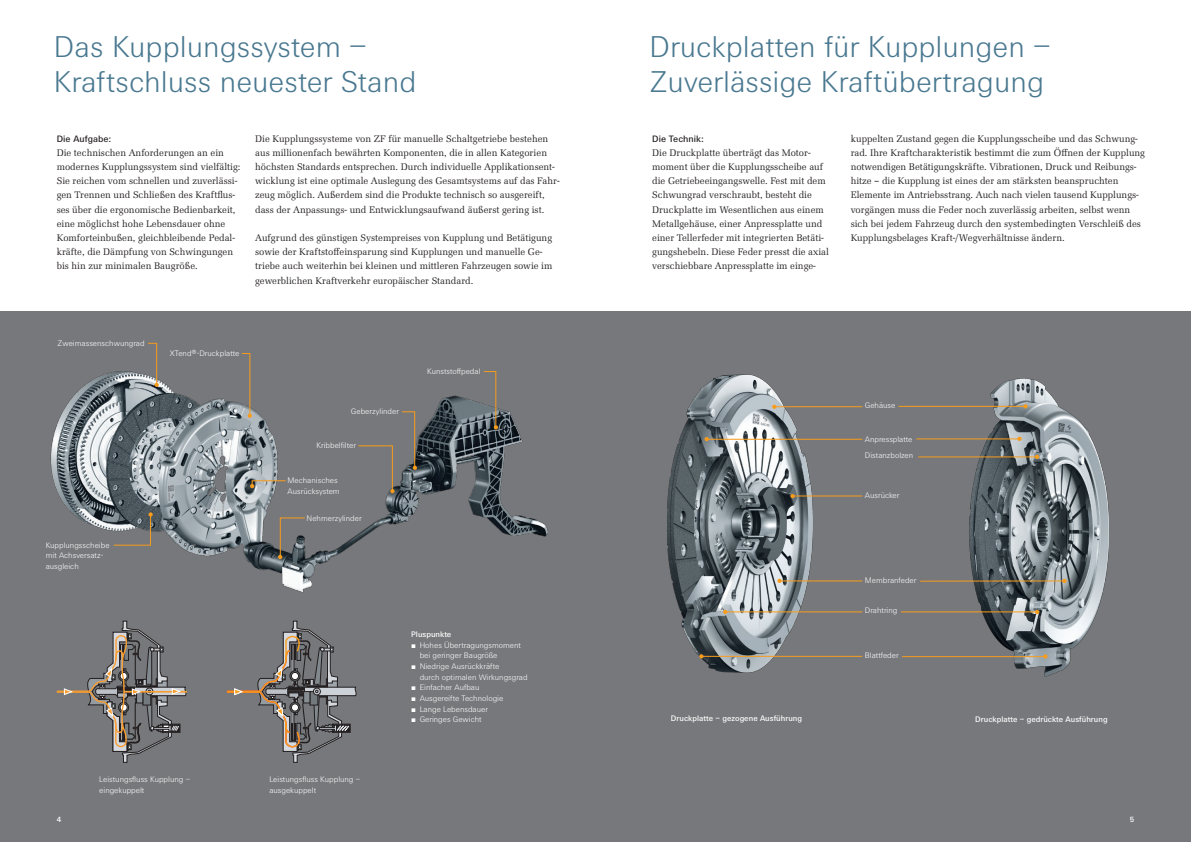
<style>
.page{position:relative;width:1191px;height:842px;background:#fff}
.page>*{position:absolute;margin:0;border:0;box-sizing:border-box;transform-origin:0 0}
.t1{font:300 30px/35.4px "ZF Sans";color:#497890}
.t2{font:500 9.2px "ZF Sans";letter-spacing:.005em;color:#231f20}
.t3{font:9.1px/14.2px "ZF Serif";color:#231f20}
.t4{font:300 8px/10.6px "ZF Sans";color:#fff}
.t5{font:500 8px "ZF Sans";letter-spacing:.005em;color:#fff}
.s1{font-family:"Times New Roman";font-weight:400}
</style>
<div class="page">
<div style="left:0;top:312px;width:1191px;height:530px;background:#76787b"></div>
<img style="left:50px;top:342px;width:498px;height:251px">
<svg style="left:57px;top:621px;width:129px;height:142px"></svg>
<svg style="left:227px;top:621px;width:129px;height:142px"></svg>
<svg style="left:148px;top:343px;width:11px;height:44px"></svg>
<svg style="left:241px;top:353px;width:11px;height:65px"></svg>
<svg style="left:250px;top:480px;width:36px;height:8px"></svg>
<svg style="left:278px;top:517px;width:27px;height:42px"></svg>
<svg style="left:113px;top:512px;width:40px;height:34px"></svg>
<svg style="left:401px;top:411px;width:16px;height:59px"></svg>
<svg style="left:358px;top:445px;width:36px;height:48px"></svg>
<svg style="left:483px;top:371px;width:15px;height:58px"></svg>
<img style="left:667px;top:374px;width:145px;height:298px">
<img style="left:969px;top:378px;width:139px;height:298px">
<hr style="left:774px;top:406px;width:88px;height:1px;background:#f89c1c">
<svg style="left:772px;top:405px;width:4px;height:4px"></svg>
<hr style="left:707px;top:439px;width:155px;height:1px;background:#f89c1c">
<svg style="left:704px;top:437px;width:5px;height:4px"></svg>
<hr style="left:792px;top:496px;width:70px;height:1px;background:#f89c1c">
<svg style="left:790px;top:494px;width:4px;height:4px"></svg>
<hr style="left:779px;top:581px;width:83px;height:1px;background:#f89c1c">
<svg style="left:777px;top:579px;width:4px;height:4px"></svg>
<hr style="left:725px;top:612px;width:137px;height:1px;background:#f89c1c">
<svg style="left:723px;top:610px;width:4px;height:4px"></svg>
<hr style="left:701px;top:656px;width:161px;height:1px;background:#f89c1c">
<svg style="left:699px;top:654px;width:4px;height:4px"></svg>
<hr style="left:898px;top:406px;width:127px;height:1px;background:#f89c1c">
<svg style="left:1023px;top:404px;width:4px;height:4px"></svg>
<hr style="left:916px;top:439px;width:103px;height:1px;background:#f89c1c">
<svg style="left:1017px;top:437px;width:4px;height:4px"></svg>
<hr style="left:918px;top:457px;width:119px;height:1px;background:#f89c1c">
<svg style="left:1035px;top:455px;width:4px;height:4px"></svg>
<hr style="left:920px;top:581px;width:144px;height:1px;background:#f89c1c">
<svg style="left:1062px;top:579px;width:4px;height:4px"></svg>
<hr style="left:901px;top:612px;width:136px;height:1px;background:#f89c1c">
<svg style="left:1035px;top:610px;width:4px;height:4px"></svg>
<hr style="left:902px;top:656px;width:143px;height:1px;background:#f89c1c">
<svg style="left:1043px;top:654px;width:4px;height:5px"></svg>
<h1 class="t1" style="left:54px;top:29px;width:364px">Das Kupplungssystem –<br>Kraftschluss neuester Stand</h1>
<h1 class="t1" style="left:649px;top:29px;width:402px">Druckplatten für Kupplungen –<br>Zuverlässige Kraftübertragung</h1>
<p class="t2" style="left:57px;top:133px;width:56px">Die Aufgabe:</p>
<p class="t3" style="left:57px;top:146px;width:185px">Die technischen Anforderungen an ein modernes Kupplungssystem sind vielfältig:<br>Sie reichen vom schnellen und zuverlässi&shy;gen Trennen und Schließen des Kraftflus&shy;ses über die ergonomische Bedienbarkeit, eine möglichst hohe Lebensdauer ohne Komforteinbußen, gleichbleibende Pedal&shy;kräfte, die Dämpfung von Schwingungen bis hin zur minimalen Baugröße.</p>
<p class="t3" style="left:255px;top:132px;width:306px">Die Kupplungssysteme von ZF für manuelle Schaltgetriebe bestehen aus millionenfach bewährten Komponenten, die in allen Kategorien höchsten Standards entsprechen. Durch individuelle Applikationsent&shy;wicklung ist eine optimale Auslegung des Gesamtsystems auf das Fahr&shy;zeug möglich. Außerdem sind die Produkte technisch so ausgereift, dass der Anpassungs- und Entwicklungsaufwand äußerst gering ist.</p>
<p class="t3" style="left:255px;top:231px;width:299px">Aufgrund des günstigen Systempreises von Kupplung und Betätigung sowie der Kraftstoffeinsparung sind Kupplungen und manuelle Ge&shy;triebe auch weiterhin bei kleinen und mittleren Fahrzeugen sowie im gewerblichen Kraftverkehr europäischer Standard.</p>
<p class="t2" style="left:652px;top:133px;width:53px">Die Technik:</p>
<p class="t3" style="left:652px;top:146px;width:178px">Die Druckplatte überträgt das Motor&shy;moment über die Kupplungsscheibe auf die Getriebeeingangswelle. Fest mit dem Schwungrad verschraubt, besteht die Druckplatte im Wesentlichen aus einem Metallgehäuse, einer Anpressplatte und einer Tellerfeder mit integrierten Betäti&shy;gungshebeln. Diese Feder presst die axial verschiebbare Anpressplatte im einge-</p>
<p class="t3" style="left:850px;top:132px;width:296px">kuppelten Zustand gegen die Kupplungsscheibe und das Schwung&shy;rad. Ihre Kraftcharakteristik bestimmt die zum Öffnen der Kupplung notwendigen Betätigungskräfte. Vibrationen, Druck und Reibungs&shy;hitze – die Kupplung ist eines der am stärksten beanspruchten Elemente im Antriebsstrang. Auch nach vielen tausend Kupplungs&shy;vorgängen muss die Feder noch zuverlässig arbeiten, selbst wenn sich bei jedem Fahrzeug durch den systembedingten Verschleiß des Kupplungsbelages Kraft-/Wegverhältnisse ändern.</p>
<p class="t4" style="left:58px;top:338px;width:88px">Zweimassenschwungrad</p>
<p class="t4" style="left:170px;top:348px;width:71px">XTend®-Druckplatte</p>
<p class="t4" style="left:46px;top:540px;width:65px">Kupplungsscheibe mit Achsversatz&shy;ausgleich</p>
<p class="t4" style="left:99px;top:774px;width:92px">Leistungsfluss Kupplung – eingekuppelt</p>
<p class="t4" style="left:351px;top:406px;width:50px">Geberzylinder</p>
<p class="t4" style="left:316px;top:440px;width:41px">Kribbelfilter</p>
<p class="t4" style="left:287px;top:475px;width:54px">Mechanisches<br>Ausrücksystem</p>
<p class="t4" style="left:306px;top:513px;width:57px">Nehmerzylinder</p>
<p class="t4" style="left:427px;top:366px;width:55px">Kunststoffpedal</p>
<p class="t4" style="left:865px;top:401px;width:32px">Gehäuse</p>
<p class="t4" style="left:865px;top:431px;width:50px;line-height:16.7px">Anpressplatte<br>Distanzbolzen</p>
<p class="t4" style="left:865px;top:490px;width:36px">Ausrücker</p>
<p class="t4" style="left:269px;top:774px;width:92px">Leistungsfluss Kupplung – ausgekuppelt</p>
<p class="t4" style="left:865px;top:575px;width:53px">Membranfeder</p>
<p class="t4" style="left:865px;top:605px;width:34px">Drahtring</p>
<p class="t5" style="left:411px;top:630px;width:42px">Pluspunkte</p>
<p class="t4" style="left:420px;top:640px;width:103px;text-indent:-9px"><span class="s1">■</span> Hohes Übertragungsmoment bei geringer Baugröße</p>
<p class="t4" style="left:420px;top:661px;width:109px;text-indent:-9px"><span class="s1">■</span> Niedrige Ausrückkräfte<br>durch optimalen Wirkungsgrad</p>
<p class="t4" style="left:411px;top:682px;width:70px"><span class="s1">■</span> Einfacher Aufbau</p>
<p class="t4" style="left:411px;top:693px;width:94px"><span class="s1">■</span> Ausgereifte Technologie</p>
<p class="t4" style="left:411px;top:704px;width:78px"><span class="s1">■</span> Lange Lebensdauer</p>
<p class="t4" style="left:411px;top:714px;width:72px"><span class="s1">■</span> Geringes Gewicht</p>
<p class="t5" style="left:671px;top:713px;width:133px">Druckplatte – gezogene Ausführung</p>
<p class="t5" style="left:975px;top:714px;width:134px">Druckplatte – gedrückte Ausführung</p>
<p class="t4" style="left:865px;top:651px;width:35px">Blattfeder</p>
<p class="t5" style="left:57px;top:815px;width:6px">4</p>
<p class="t5" style="left:1129px;top:815px;width:6px">5</p>
</div>
